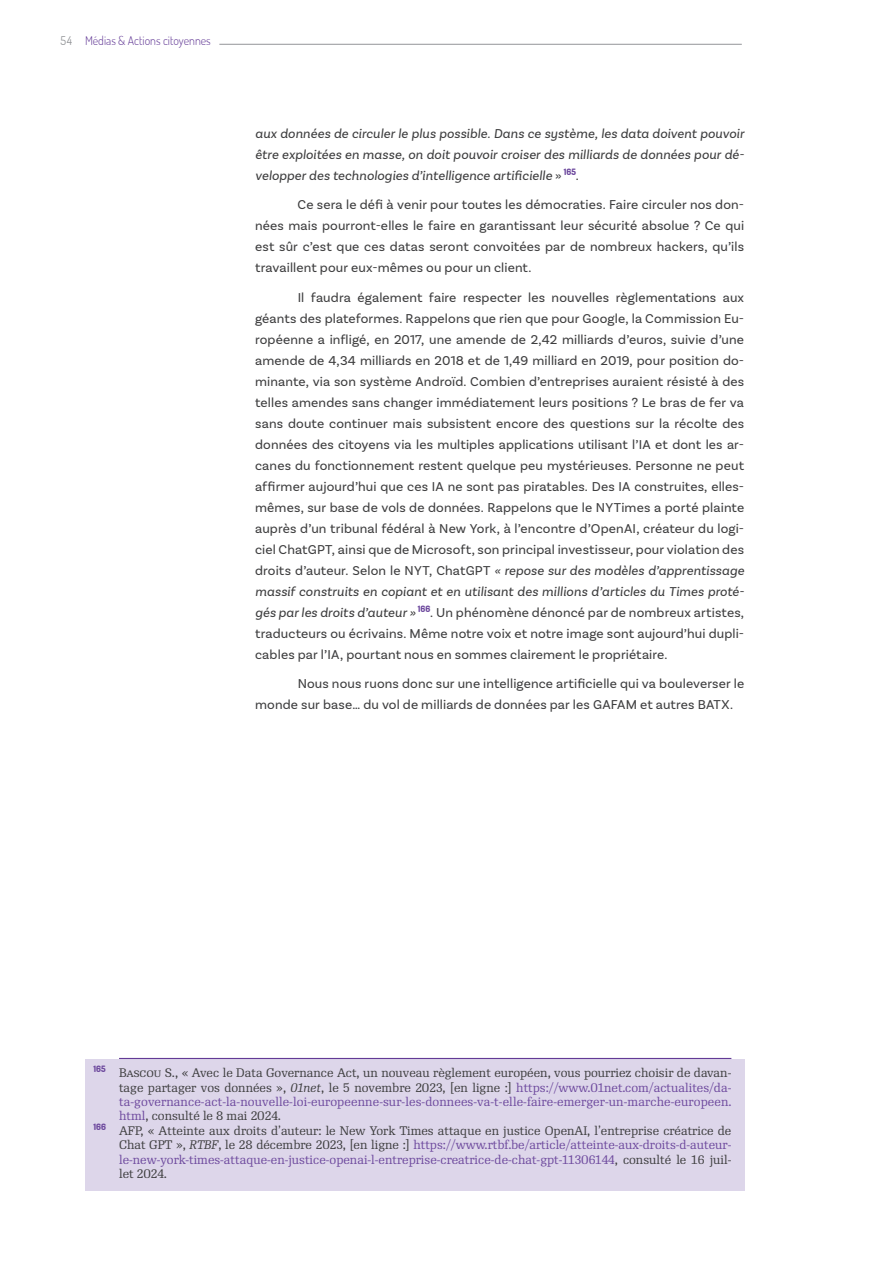
<style>
.page{position:relative;width:893px;height:1263px;background:#fff}
.page>*{position:absolute;margin:0;border:0;box-sizing:border-box;transform-origin:0 0}
.t1{font:13.5px/21px "Basic Sans";letter-spacing:.01em;color:#3e3e3f;text-align:justify}
.t2{font:italic 13.5px/21px "Basic Sans";letter-spacing:.01em;color:#3e3e3f;text-align:justify}
.t3{font:12px "Re Public";color:#3e3e3f}
.t4{font:12px "Re Public";color:#6e4a9e}
.t5{font:300 12px "Dosis";color:#633a96}
.s1{font-weight:400;color:#939598}
.s2{font-style:normal}
.s3{font-style:italic}
.s4{color:#6e4a9e}
.s5{color:#3e3e3f}
.s6{font-style:italic;color:#3e3e3f}
</style>
<div class="page">
<hr style="left:85px;top:44px;width:657px;height:1px;background:#939598">
<div style="left:85px;top:40px;width:134px;height:8px;background:#fff"></div>
<div style="left:85px;top:1059px;width:659px;height:132px;background:#ddd6ea"></div>
<hr style="left:119px;top:1058px;width:612px;height:1px;background:#633a96">
<p class="t5" style="left:61px;top:32px;width:152px"><span class="s1">54</span> Médias &amp; Actions citoyennes</p>
<p class="t2" style="left:255px;top:123px;width:490px">aux données de circuler le plus possible. Dans ce système, les data doivent pouvoir être exploitées en masse, on doit pouvoir croiser des milliards de données pour dé&shy;velopper des technologies d’intelligence artificielle <span class="s2">»</span> <sup>165</sup><span class="s2">.</span></p>
<p class="t1" style="left:255px;top:194px;width:490px;text-indent:43px">Ce sera le défi à venir pour toutes les démocraties. Faire circuler nos don&shy;nées mais pourront-elles le faire en garantissant leur sécurité absolue ? Ce qui est sûr c’est que ces datas seront convoitées par de nombreux hackers, qu’ils travaillent pour eux-mêmes ou pour un client.</p>
<p class="t1" style="left:255px;top:287px;width:491px;text-indent:43px">Il faudra également faire respecter les nouvelles règlementations aux géants des plateformes. Rappelons que rien que pour Google, la Commission Eu&shy;ropéenne a infligé, en 2017, une amende de 2,42 milliards d’euros, suivie d’une amende de 4,34 milliards en 2018 et de 1,49 milliard en 2019, pour position do&shy;minante, via son système Androïd. Combien d’entreprises auraient résisté à des telles amendes sans changer immédiatement leurs positions ? Le bras de fer va sans doute continuer mais subsistent encore des questions sur la récolte des données des citoyens via les multiples applications utilisant l’IA et dont les ar&shy;canes du fonctionnement restent quelque peu mystérieuses. Personne ne peut affirmer aujourd’hui que ces IA ne sont pas piratables. Des IA construites, elles&shy;mêmes, sur base de vols de données. Rappelons que le NYTimes a porté plainte auprès d’un tribunal fédéral à New York, à l’encontre d’OpenAI, créateur du logi&shy;ciel ChatGPT, ainsi que de Microsoft, son principal investisseur, pour violation des droits d’auteur. Selon le NYT, ChatGPT <span class="s3">« repose sur des modèles d’apprentissage massif construits en copiant et en utilisant des millions d’articles du Times proté&shy;gés par les droits d’auteur »</span> <sup>166</sup>. Un phénomène dénoncé par de nombreux artistes, traducteurs ou écrivains. Même notre voix et notre image sont aujourd’hui dupli&shy;cables par l’IA, pourtant nous en sommes clairement le propriétaire.</p>
<p class="t1" style="left:255px;top:673px;width:491px;text-indent:43px">Nous nous ruons donc sur une intelligence artificielle qui va bouleverser le monde sur base… du vol de milliards de données par les GAFAM et autres BATX.</p>
<p class="t3" style="left:94px;top:1065px;width:639px"><sup>165</sup> Bascou S., « Avec le Data Governance Act, un nouveau règlement européen, vous pourriez choisir de davan-</p>
<p class="t3" style="left:119px;top:1080px;width:614px">tage partager vos données », <span class="s3">01net</span>, le 5 novembre 2023, [en ligne :] <span class="s4">https://www.01net.com/actualites/da-</span></p>
<p class="t4" style="left:119px;top:1094px;width:614px">ta-governance-act-la-nouvelle-loi-europeenne-sur-les-donnees-va-t-elle-faire-emerger-un-marche-europeen.</p>
<p class="t3" style="left:119px;top:1109px;width:163px"><span class="s4">html</span>, consulté le 8 mai 2024.</p>
<p class="t3" style="left:94px;top:1123px;width:639px"><sup>166</sup> AFP, « Atteinte aux droits d’auteur: le New York Times attaque en justice OpenAI, l’entreprise créatrice de</p>
<p class="t4" style="left:119px;top:1137px;width:614px"><span class="s5">Chat GPT »,</span> <span class="s6">RTBF</span><span class="s5">, le 28 décembre 2023, [en ligne :]</span> https://www.rtbf.be/article/atteinte-aux-droits-d-auteur-</p>
<p class="t4" style="left:119px;top:1152px;width:614px">le-new-york-times-attaque-en-justice-openai-l-entreprise-creatrice-de-chat-gpt-11306144<span class="s5">, consulté le 16 juil-</span></p>
<p class="t3" style="left:119px;top:1166px;width:50px">let 2024.</p>
</div>
